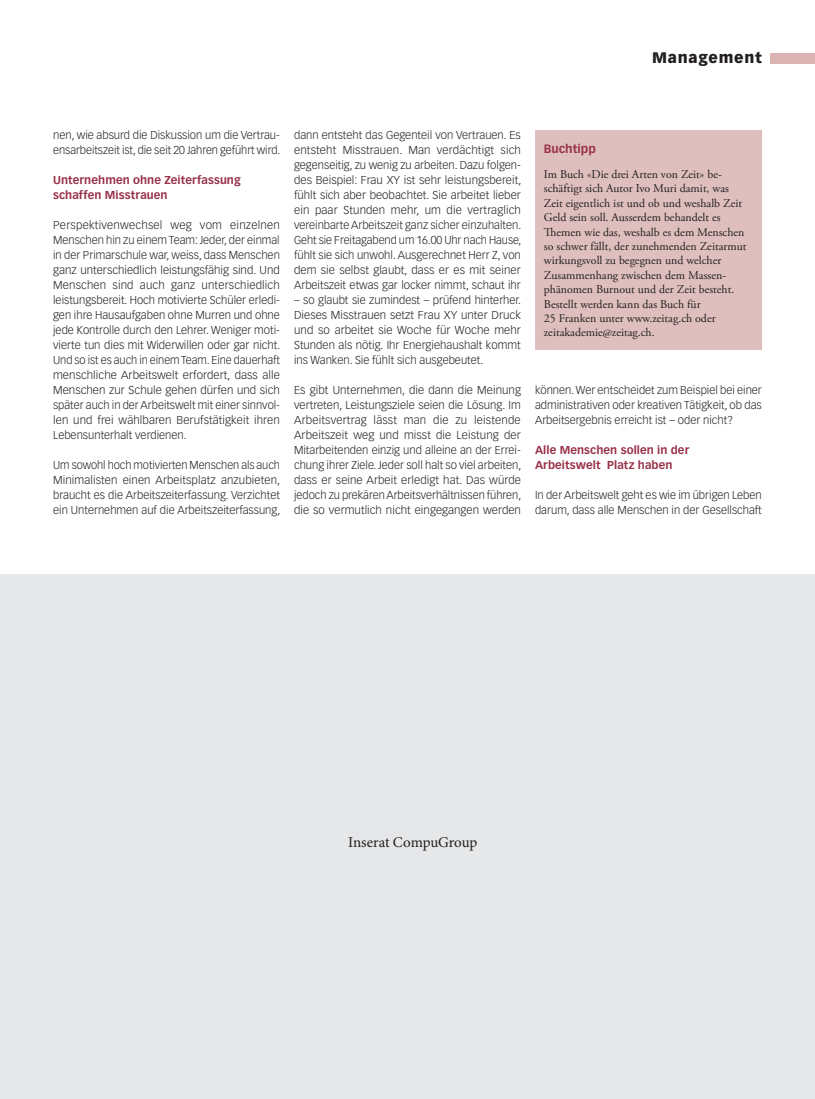
<style>
.page{position:relative;width:815px;height:1099px;background:#fff}
.page>*{position:absolute;margin:0;border:0;box-sizing:border-box;transform-origin:0 0}
.t1{font:15px "Minion Pro";letter-spacing:-.01em;color:#231f20}
.t2{font:900 15px "Vectora LT Std";letter-spacing:.05em;color:#231f20}
.t3{font:11.88px/14.4px "Adobe Garamond Pro";color:#231f20}
.t4{font:700 11.88px "Vectora LT Std";color:#983249}
.t5{font:300 11.25px/15px "Vectora LT Std";color:#231f20;text-align:justify}
.t6{font:700 11.25px/15px "Vectora LT Std";letter-spacing:.005em;color:#983249}
</style>
<div class="page">
<div style="left:770px;top:53px;width:45px;height:10px;background:#d9b4b3"></div>
<div style="left:0;top:574px;width:815px;height:524px;background:#e6e7e9"></div>
<div style="left:535px;top:130px;width:227px;height:219px;background:#debfbe"></div>
<h1 class="t2" style="left:652px;top:49px;width:111px">Management</h1>
<p class="t5" style="left:53px;top:128px;width:229px">nen, wie absurd die Diskussion um die Vertrau&shy;ensarbeitszeit ist, die seit 20 Jahren geführt wird.</p>
<p class="t6" style="left:53px;top:173px;width:189px">Unternehmen ohne Zeiterfassung schaffen Misstrauen</p>
<p class="t5" style="left:53px;top:218px;width:229px">Perspektivenwechsel weg vom einzelnen Menschen hin zu einem Team: Jeder, der einmal in der Primarschule war, weiss, dass Menschen ganz unterschiedlich leistungsfähig sind. Und Menschen sind auch ganz unterschiedlich leistungsbereit. Hoch motivierte Schüler erledi&shy;gen ihre Hausaufgaben ohne Murren und ohne jede Kontrolle durch den Lehrer. Weniger moti&shy;vierte tun dies mit Widerwillen oder gar nicht.<br>Und so ist es auch in einem Team. Eine dauerhaft menschliche Arbeitswelt erfordert, dass alle Menschen zur Schule gehen dürfen und sich später auch in der Arbeitswelt mit einer sinnvol&shy;len und frei wählbaren Berufstätigkeit ihren Lebensunterhalt verdienen.</p>
<p class="t5" style="left:53px;top:458px;width:229px">Um sowohl hoch motivierten Menschen als auch Minimalisten einen Arbeitsplatz anzubieten, braucht es die Arbeitszeiterfassung. Verzichtet ein Unternehmen auf die Arbeitszeiterfassung,</p>
<p class="t5" style="left:294px;top:128px;width:229px">dann entsteht das Gegenteil von Vertrauen. Es entsteht Misstrauen. Man verdächtigt sich gegenseitig, zu wenig zu arbeiten. Dazu folgen&shy;des Beispiel: Frau XY ist sehr leistungsbereit, fühlt sich aber beobachtet. Sie arbeitet lieber ein paar Stunden mehr, um die vertraglich vereinbarte Arbeitszeit ganz sicher einzuhalten.<br>Geht sie Freitagabend um 16.00 Uhr nach Hause, fühlt sie sich unwohl. Ausgerechnet Herr Z, von dem sie selbst glaubt, dass er es mit seiner Arbeitszeit etwas gar locker nimmt, schaut ihr</p>
<p class="t5" style="left:294px;top:293px;width:229px">– so glaubt sie zumindest – prüfend hinterher.<br>Dieses Misstrauen setzt Frau XY unter Druck und so arbeitet sie Woche für Woche mehr Stunden als nötig. Ihr Energiehaushalt kommt ins Wanken. Sie fühlt sich ausgebeutet.</p>
<p class="t5" style="left:294px;top:383px;width:229px">Es gibt Unternehmen, die dann die Meinung vertreten, Leistungsziele seien die Lösung. Im Arbeitsvertrag lässt man die zu leistende Arbeitszeit weg und misst die Leistung der Mitarbeitenden einzig und alleine an der Errei&shy;chung ihrer Ziele. Jeder soll halt so viel arbeiten, dass er seine Arbeit erledigt hat. Das würde jedoch zu prekären Arbeitsverhältnissen führen, die so vermutlich nicht eingegangen werden</p>
<p class="t5" style="left:535px;top:383px;width:228px">können. Wer entscheidet zum Beispiel bei einer administrativen oder kreativen Tätigkeit, ob das Arbeitsergebnis erreicht ist – oder nicht?</p>
<p class="t4" style="left:544px;top:142px;width:53px">Buchtipp</p>
<p class="t3" style="left:544px;top:167px;width:204px">Im Buch «Die drei Arten von Zeit» be&shy;schäftigt sich Autor Ivo Muri damit, was Zeit eigentlich ist und ob und weshalb Zeit Geld sein soll. Ausserdem behandelt es Themen wie das, weshalb es dem Menschen so schwer fällt, der zunehmenden Zeitarmut wirkungsvoll zu begegnen und welcher Zusammenhang zwischen dem Massen&shy;phänomen Burnout und der Zeit besteht.<br>Bestellt werden kann das Buch für<br>25 Franken unter www.zeitag.ch oder zeitakademie@zeitag.ch.</p>
<p class="t6" style="left:535px;top:443px;width:156px">Alle Menschen sollen in der<br>Arbeitswelt Platz haben</p>
<p class="t5" style="left:535px;top:488px;width:228px">In der Arbeitswelt geht es wie im übrigen Leben darum, dass alle Menschen in der Gesellschaft</p>
<h1 class="t1" style="left:348px;top:832px;width:131px">Inserat CompuGroup</h1>
</div>
